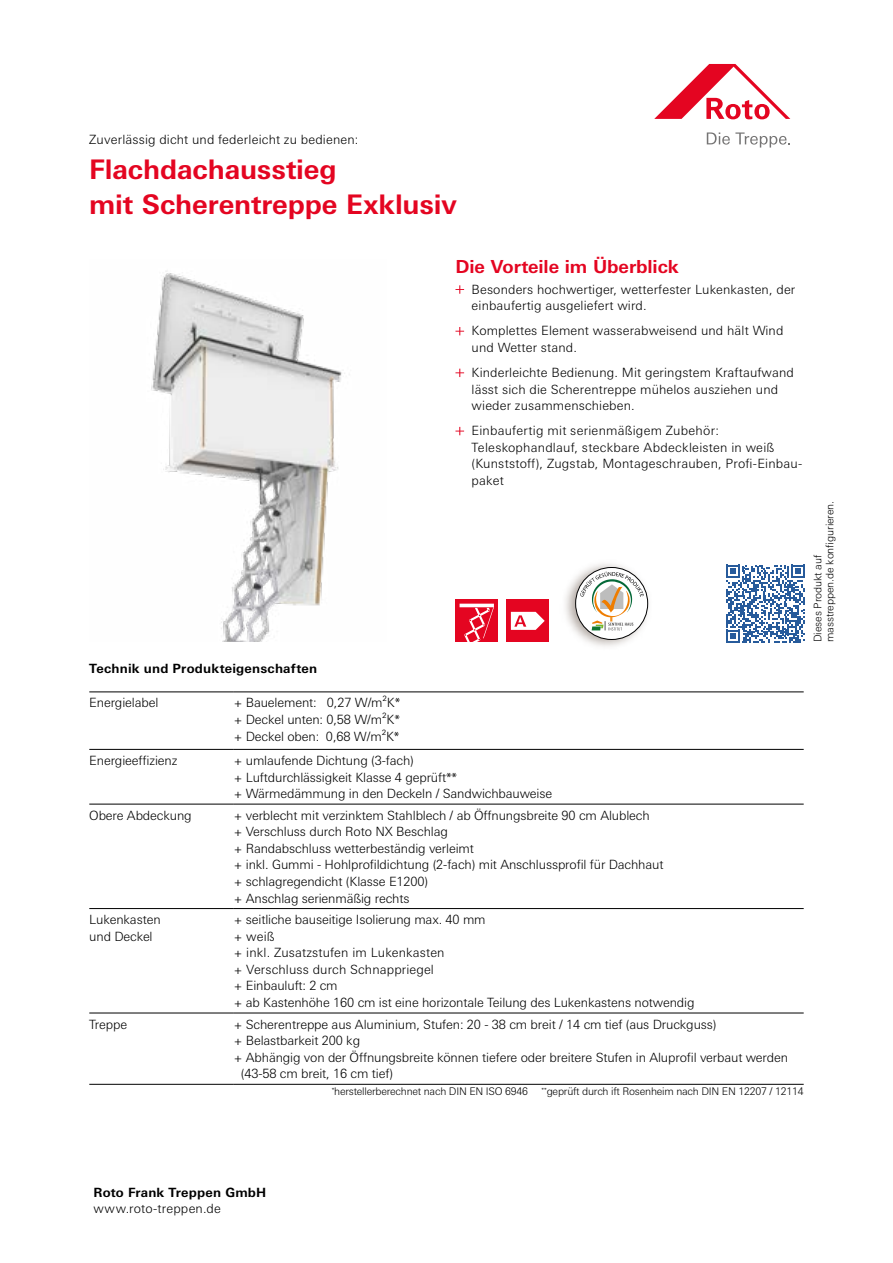
<style>
.page{position:relative;width:893px;height:1263px;background:#fff}
.page>*{position:absolute;margin:0;border:0;box-sizing:border-box;transform-origin:0 0}
.t1{font:700 27px/35.1px "Univers Next W1 G";letter-spacing:-.005em;color:#e40521}
.t2{font:700 18px "Univers Next W1 G";letter-spacing:-.005em;color:#e40521}
.t3{font:300 12.75px/16.5px "Univers Next W1 G";letter-spacing:-.01em;color:#000}
.t4{font:300 12.75px/16.5px "Univers Next W1 G";letter-spacing:.01em;color:#000}
.t5{font:300 12.75px/16.6px "Univers Next W1 G";letter-spacing:.02em;color:#000}
.t6{font:300 12.75px "Univers Next W1 G";letter-spacing:.015em;color:#000}
.t7{font:700 12.75px "Univers Next W1 G";letter-spacing:.015em;color:#000}
.t8{font:300 10.5px/12px "Univers Next W1 G";letter-spacing:-.02em;color:#000}
</style>
<div class="page">
<svg style="left:654px;top:64px;width:136px;height:55px"></svg>
<svg style="left:707px;top:132px;width:83px;height:16px"></svg>
<hr style="left:89px;top:692px;width:145px;height:1px;background:#000">
<hr style="left:234px;top:692px;width:570px;height:1px;background:#000">
<hr style="left:89px;top:749px;width:145px;height:1px;background:#000">
<hr style="left:234px;top:749px;width:570px;height:1px;background:#000">
<hr style="left:89px;top:804px;width:145px;height:1px;background:#000">
<hr style="left:234px;top:804px;width:570px;height:1px;background:#000">
<hr style="left:89px;top:908px;width:145px;height:1px;background:#000">
<hr style="left:234px;top:908px;width:570px;height:1px;background:#000">
<hr style="left:89px;top:1013px;width:145px;height:1px;background:#000">
<hr style="left:234px;top:1013px;width:570px;height:1px;background:#000">
<hr style="left:89px;top:1084px;width:145px;height:1px;background:#000">
<hr style="left:234px;top:1084px;width:570px;height:1px;background:#000">
<svg style="left:455px;top:285px;width:9px;height:9px"></svg>
<svg style="left:455px;top:327px;width:9px;height:8px"></svg>
<svg style="left:455px;top:369px;width:9px;height:8px"></svg>
<svg style="left:455px;top:427px;width:9px;height:8px"></svg>
<img style="left:151px;top:271px;width:194px;height:371px">
<div style="left:506px;top:600px;width:43px;height:42px;background:#e40521"></div>
<svg style="left:511px;top:612px;width:34px;height:18px"></svg>
<div style="left:455px;top:600px;width:43px;height:42px;background:#e40521"></div>
<svg style="left:464px;top:607px;width:30px;height:35px"></svg>
<hr style="left:460px;top:604px;width:34px;height:3px;background:#fff">
<svg style="left:726px;top:565px;width:78px;height:78px"></svg>
<img style="left:565px;top:563px;width:84px;height:84px">
<svg style="left:576px;top:567px;width:72px;height:72px"></svg>
<div style="left:575px;top:567px;width:73px;height:73px;border:1px solid #020203;border-radius:50%"></div>
<svg style="left:580px;top:572px;width:64px;height:58px"></svg>
<p class="t6" style="left:89px;top:132px;width:270px">Zuverlässig dicht und federleicht zu bedienen:</p>
<h1 class="t1" style="left:89px;top:151px;width:369px">Flachdachausstieg<br>mit Scherentreppe Exklusiv</h1>
<h2 class="t2" style="left:455px;top:256px;width:225px">Die Vorteile im Überblick</h2>
<p class="t4" style="left:472px;top:281px;width:325px">Besonders hochwertiger, wetterfester Lukenkasten, der einbaufertig ausgeliefert wird.</p>
<p class="t4" style="left:472px;top:323px;width:313px">Komplettes Element wasserabweisend und hält Wind und Wetter stand.</p>
<p class="t4" style="left:472px;top:364px;width:324px">Kinderleichte Bedienung. Mit geringstem Kraftaufwand lässt sich die Scherentreppe mühelos ausziehen und wieder zusammenschieben.</p>
<p class="t5" style="left:472px;top:422px;width:332px">Einbaufertig mit serienmäßigem Zubehör:<br>Teleskophandlauf, steckbare Abdeckleisten in weiß (Kunststoff), Zugstab, Montageschrauben, Profi-Einbau&shy;paket</p>
<p class="t7" style="left:89px;top:661px;width:229px">Technik und Produkteigenschaften</p>
<p class="t3" style="left:89px;top:695px;width:71px">Energielabel</p>
<p class="t3" style="left:234px;top:694px;width:168px;text-align:justify">+ Bauelement: 0,27 W/m²K* + Deckel unten: 0,58 W/m²K* + Deckel oben: 0,68 W/m²K*</p>
<p class="t3" style="left:89px;top:752px;width:90px">Energieeffizienz</p>
<p class="t3" style="left:234px;top:752px;width:320px">+ umlaufende Dichtung (3-fach)<br>+ Luftdurchlässigkeit Klasse 4 geprüft**<br>+ Wärmedämmung in den Deckeln / Sandwichbauweise</p>
<p class="t3" style="left:89px;top:807px;width:104px">Obere Abdeckung</p>
<p class="t3" style="left:234px;top:807px;width:431px">+ verblecht mit verzinktem Stahlblech / ab Öffnungsbreite 90 cm Alublech<br>+ Verschluss durch Roto NX Beschlag<br>+ Randabschluss wetterbeständig verleimt<br>+ inkl. Gummi - Hohlprofildichtung (2-fach) mit Anschlussprofil für Dachhaut + schlagregendicht (Klasse E1200)<br>+ Anschlag serienmäßig rechts</p>
<p class="t3" style="left:89px;top:911px;width:73px">Lukenkasten und Deckel</p>
<p class="t3" style="left:234px;top:911px;width:462px">+ seitliche bauseitige Isolierung max. 40 mm<br>+ weiß<br>+ inkl. Zusatzstufen im Lukenkasten<br>+ Verschluss durch Schnappriegel<br>+ Einbauluft: 2 cm<br>+ ab Kastenhöhe 160 cm ist eine horizontale Teilung des Lukenkastens notwendig</p>
<p class="t3" style="left:89px;top:1016px;width:39px">Treppe</p>
<p class="t3" style="left:234px;top:1016px;width:484px">+ Scherentreppe aus Aluminium, Stufen: 20 - 38 cm breit / 14 cm tief (aus Druckguss)</p>
<p class="t3" style="left:234px;top:1032px;width:128px">+ Belastbarkeit 200 kg</p>
<p class="t3" style="left:234px;top:1049px;width:556px">+ Abhängig von der Öffnungsbreite können tiefere oder breitere Stufen in Aluprofil verbaut werden</p>
<p class="t3" style="left:241px;top:1065px;width:154px">(43-58 cm breit, 16 cm tief)</p>
<p class="t8" style="left:332px;top:1085px;width:198px"><sup>*</sup>herstellerberechnet nach DIN EN ISO 6946</p>
<p class="t8" style="left:542px;top:1085px;width:264px"><sup>**</sup>geprüft durch ift Rosenheim nach DIN EN 12207 / 12114</p>
<p class="t8" style="left:812px;top:642px;width:143px;rotate:-90deg">Dieses Produkt auf masstreppen.de konfigurieren.</p>
<p class="t7" style="left:94px;top:1184px;width:174px">Roto Frank Treppen GmbH</p>
<p class="t6" style="left:94px;top:1201px;width:129px">www.roto-treppen.de</p>
</div>
